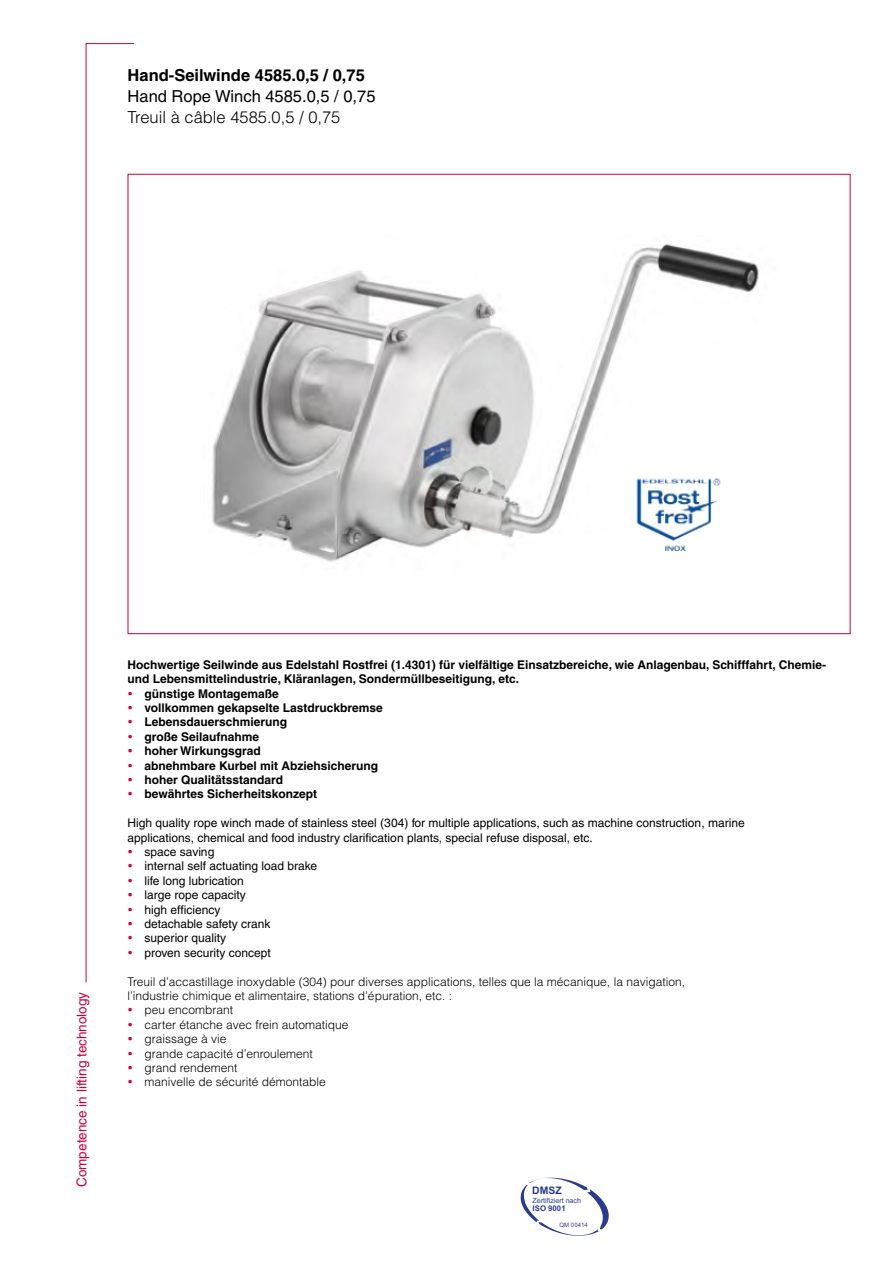
<style>
.page{position:relative;width:893px;height:1263px;background:#fff}
.page>*{position:absolute;margin:0;border:0;box-sizing:border-box;transform-origin:0 0}
.t1{font:700 16.5px "Helvetica";color:#000}
.t2{font:16.5px "Helvetica";color:#000}
.t3{font:300 16.5px "Helvetica";color:#000}
.t4{font:13.5px "Helvetica";color:#cb023a}
.t5{font:700 12px "Helvetica";color:#000}
.t6{font:12px "Helvetica";color:#000}
.t7{font:300 12px "Helvetica";color:#000}
.t8{font:700 10.35px "Arial";color:#2a3b8e}
.t9{font:700 7.8px "Arial";color:#2a3b8e}
.t10{font:7.05px "Arial";color:#2a3b8e}
.t11{font:6px "Arial";color:#4b3c8d}
</style>
<div class="page">
<svg style="left:85px;top:43px;width:50px;height:940px"></svg>
<svg style="left:520px;top:1177px;width:89px;height:59px"></svg>
<img style="left:212px;top:244px;width:547px;height:318px">
<svg style="left:129px;top:691px;width:3px;height:4px"></svg>
<svg style="left:129px;top:720px;width:3px;height:4px"></svg>
<svg style="left:129px;top:749px;width:3px;height:4px"></svg>
<svg style="left:129px;top:763px;width:3px;height:4px"></svg>
<svg style="left:129px;top:792px;width:3px;height:4px"></svg>
<svg style="left:129px;top:864px;width:3px;height:4px"></svg>
<svg style="left:128px;top:893px;width:4px;height:4px"></svg>
<svg style="left:128px;top:907px;width:4px;height:4px"></svg>
<svg style="left:128px;top:922px;width:4px;height:3px"></svg>
<svg style="left:128px;top:936px;width:4px;height:4px"></svg>
<svg style="left:128px;top:951px;width:4px;height:3px"></svg>
<h1 class="t1" style="left:128px;top:65px;width:239px">Hand-Seilwinde 4585.0,5 / 0,75</h1>
<h1 class="t2" style="left:128px;top:86px;width:249px">Hand Rope Winch 4585.0,5 / 0,75</h1>
<h1 class="t3" style="left:128px;top:107px;width:214px">Treuil à câble 4585.0,5 / 0,75</h1>
<p class="t4" style="left:74px;top:1187px;width:197px;rotate:-90deg">Competence in lifting technology</p>
<p class="t5" style="left:128px;top:657px;width:700px">Hochwertige Seilwinde aus Edelstahl Rostfrei (1.4301) für vielfältige Einsatzbereiche, wie Anlagenbau, Schifffahrt, Chemie-</p>
<p class="t5" style="left:128px;top:672px;width:393px">und Lebensmittelindustrie, Kläranlagen, Sondermüllbeseitigung, etc.</p>
<p class="t5" style="left:145px;top:686px;width:136px">günstige Montagemaße</p>
<p class="t5" style="left:145px;top:700px;width:240px">vollkommen gekapselte Lastdruckbremse</p>
<p class="t5" style="left:145px;top:715px;width:144px">Lebensdauerschmierung</p>
<p class="t5" style="left:145px;top:729px;width:116px">große Seilaufnahme</p>
<p class="t5" style="left:145px;top:744px;width:118px">hoher Wirkungsgrad</p>
<p class="t5" style="left:145px;top:758px;width:235px">abnehmbare Kurbel mit Abziehsicherung</p>
<p class="t5" style="left:145px;top:772px;width:140px">hoher Qualitätsstandard</p>
<p class="t5" style="left:145px;top:787px;width:174px">bewährtes Sicherheitskonzept</p>
<p class="t6" style="left:128px;top:816px;width:619px">High quality rope winch made of stainless steel (304) for multiple applications, such as machine construction, marine</p>
<p class="t6" style="left:128px;top:830px;width:467px">applications, chemical and food industry clarification plants, special refuse disposal, etc.</p>
<p class="t6" style="left:145px;top:845px;width:71px">space saving</p>
<p class="t6" style="left:145px;top:859px;width:174px">internal self actuating load brake</p>
<p class="t6" style="left:145px;top:874px;width:101px">life long lubrication</p>
<p class="t6" style="left:144px;top:888px;width:103px">large rope capacity</p>
<p class="t6" style="left:144px;top:902px;width:78px">high efficiency</p>
<p class="t6" style="left:144px;top:917px;width:128px">detachable safety crank</p>
<p class="t6" style="left:144px;top:931px;width:83px">superior quality</p>
<p class="t6" style="left:144px;top:946px;width:128px">proven security concept</p>
<p class="t7" style="left:127px;top:974px;width:559px">Treuil d’accastillage inoxydable (304) pour diverses applications, telles que la mécanique, la navigation,</p>
<p class="t7" style="left:127px;top:988px;width:326px">l’industrie chimique et alimentaire, stations d’épuration, etc. :</p>
<p class="t7" style="left:144px;top:1003px;width:90px">peu encombrant</p>
<p class="t7" style="left:144px;top:1017px;width:206px">carter étanche avec frein automatique</p>
<p class="t7" style="left:144px;top:1031px;width:84px">graissage à vie</p>
<p class="t7" style="left:144px;top:1046px;width:170px">grande capacité d’enroulement</p>
<p class="t7" style="left:144px;top:1060px;width:95px">grand rendement</p>
<p class="t7" style="left:144px;top:1075px;width:183px">manivelle de sécurité démontable</p>
<p class="t8" style="left:532px;top:1184px;width:31px">DMSZ</p>
<p class="t10" style="left:533px;top:1196px;width:50px">Zertifiziert nach</p>
<p class="t9" style="left:533px;top:1204px;width:35px">ISO 9001</p>
<p class="t11" style="left:559px;top:1221px;width:30px">QM 00414</p>
</div>
